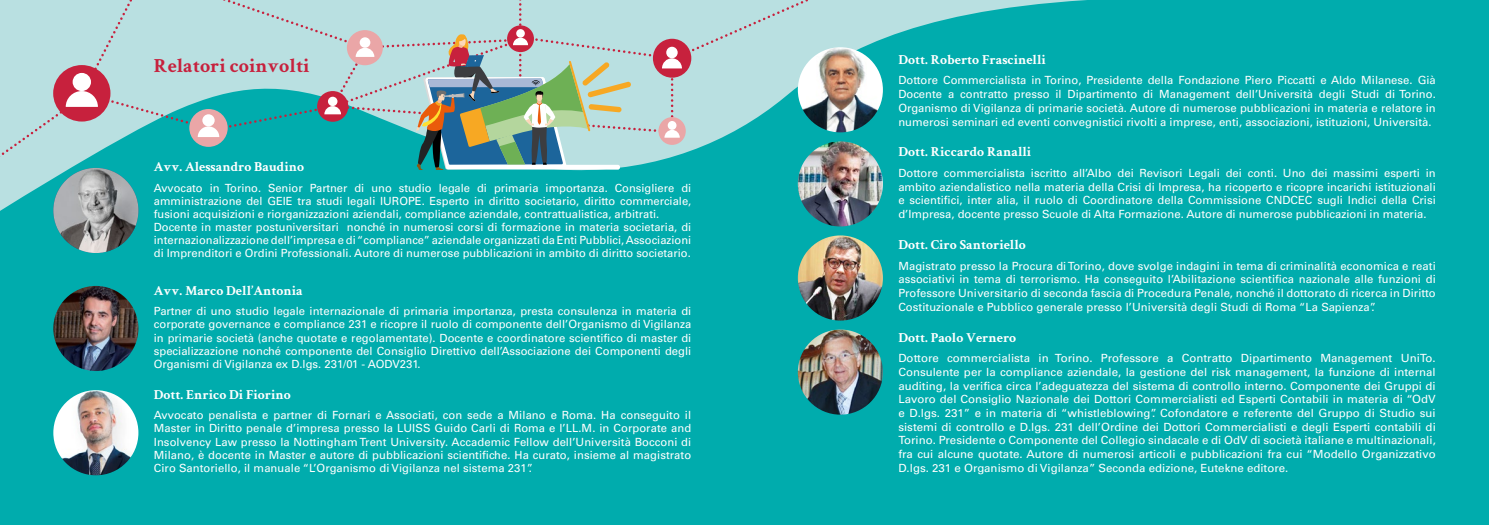
<style>
.page{position:relative;width:1489px;height:525px;background:#fff}
.page>*{position:absolute;margin:0;border:0;box-sizing:border-box;transform-origin:0 0}
.t1{font:700 20px "Crimson Text";color:#c7213d}
.t2{font:700 13.75px "Crimson Text";color:#fff}
.t3{font:11.25px/13.6px "Univers LT Std";color:#fff;text-align:justify}
</style>
<div class="page">
<div style="left:0;top:0;width:1488px;height:524px;background:#00acad"></div>
<svg style="left:0;top:0;width:1087px;height:226px"></svg>
<svg style="left:0;top:0;width:841px;height:180px"></svg>
<img style="left:797px;top:141px;width:85px;height:85px;border-radius:43px">
<img style="left:797px;top:47px;width:85px;height:85px;border-radius:43px">
<img style="left:797px;top:235px;width:85px;height:85px;border-radius:43px">
<img style="left:797px;top:329px;width:85px;height:85px;border-radius:43px">
<img style="left:53px;top:168px;width:85px;height:85px;border-radius:43px">
<img style="left:53px;top:286px;width:85px;height:85px;border-radius:43px">
<img style="left:53px;top:390px;width:85px;height:85px;border-radius:43px">
<h1 class="t1" style="left:154px;top:54px;width:157px">Relatori coinvolti</h1>
<p class="t2" style="left:154px;top:158px;width:152px">Avv. Alessandro Baudino</p>
<p class="t3" style="left:154px;top:181px;width:539px;line-height:13.1px;text-align:left">Avvocato in Torino. Senior Partner di uno studio legale di primaria importanza. Consigliere di amministrazione del GEIE tra studi legali IUROPE. Esperto in diritto societario, diritto commerciale, fusioni acquisizioni e riorganizzazioni aziendali, compliance aziendale, contrattualistica, arbitrati.<br>Docente in master postuniversitari nonché in numerosi corsi di formazione in materia societaria, di internazionalizzazione dell’impresa e di “compliance” aziendale organizzati da Enti Pubblici, Associazioni di Imprenditori e Ordini Professionali. Autore di numerose pubblicazioni in ambito di diritto societario.</p>
<p class="t2" style="left:154px;top:282px;width:150px">Avv. Marco Dell’Antonia</p>
<p class="t3" style="left:154px;top:304px;width:539px;line-height:13.2px">Partner di uno studio legale internazionale di primaria importanza, presta consulenza in materia di corporate governance e compliance 231 e ricopre il ruolo di componente dell’Organismo di Vigilanza in primarie società (anche quotate e regolamentate). Docente e coordinatore scientifico di master di specializzazione nonché componente del Consiglio Direttivo dell’Associazione dei Componenti degli Organismi di Vigilanza ex D.lgs. 231/01 - AODV231.</p>
<p class="t2" style="left:154px;top:386px;width:139px">Dott. Enrico Di Fiorino</p>
<p class="t3" style="left:154px;top:408px;width:539px;line-height:13.1px">Avvocato penalista e partner di Fornari e Associati, con sede a Milano e Roma. Ha conseguito il Master in Diritto penale d’impresa presso la LUISS Guido Carli di Roma e l’LL.M. in Corporate and Insolvency Law presso la Nottingham Trent University. Accademic Fellow dell’Università Bocconi di Milano, è docente in Master e autore di pubblicazioni scientifiche. Ha curato, insieme al magistrato Ciro Santoriello, il manuale “L’Organismo di Vigilanza nel sistema 231”.</p>
<p class="t2" style="left:898px;top:51px;width:149px">Dott. Roberto Frascinelli</p>
<p class="t3" style="left:898px;top:74px;width:539px">Dottore Commercialista in Torino, Presidente della Fondazione Piero Piccatti e Aldo Milanese. Già Docente a contratto presso il Dipartimento di Management dell’Università degli Studi di Torino.<br>Organismo di Vigilanza di primarie società. Autore di numerose pubblicazioni in materia e relatore in numerosi seminari ed eventi convegnistici rivolti a imprese, enti, associazioni, istituzioni, Università.</p>
<p class="t2" style="left:898px;top:143px;width:134px">Dott. Riccardo Ranalli</p>
<p class="t3" style="left:898px;top:166px;width:539px">Dottore commercialista iscritto all’Albo dei Revisori Legali dei conti. Uno dei massimi esperti in ambito aziendalistico nella materia della Crisi di Impresa, ha ricoperto e ricopre incarichi istituzionali e scientifici, inter alia, il ruolo di Coordinatore della Commissione CNDCEC sugli Indici della Crisi d’Impresa, docente presso Scuole di Alta Formazione. Autore di numerose pubblicazioni in materia.</p>
<p class="t2" style="left:898px;top:236px;width:129px">Dott. Ciro Santoriello</p>
<p class="t3" style="left:898px;top:259px;width:539px">Magistrato presso la Procura di Torino, dove svolge indagini in tema di criminalità economica e reati associativi in tema di terrorismo. Ha conseguito l’Abilitazione scientifica nazionale alle funzioni di Professore Universitario di seconda fascia di Procedura Penale, nonché il dottorato di ricerca in Diritto Costituzionale e Pubblico generale presso l’Università degli Studi di Roma “La Sapienza”.</p>
<p class="t2" style="left:898px;top:328px;width:119px">Dott. Paolo Vernero</p>
<p class="t3" style="left:898px;top:351px;width:539px">Dottore commercialista in Torino. Professore a Contratto Dipartimento Management UniTo.<br>Consulente per la compliance aziendale, la gestione del risk management, la funzione di internal auditing, la verifica circa l’adeguatezza del sistema di controllo interno. Componente dei Gruppi di Lavoro del Consiglio Nazionale dei Dottori Commercialisti ed Esperti Contabili in materia di “OdV e D.lgs. 231” e in materia di “whistleblowing”. Cofondatore e referente del Gruppo di Studio sui sistemi di controllo e D.lgs. 231 dell’Ordine dei Dottori Commercialisti e degli Esperti contabili di Torino. Presidente o Componente del Collegio sindacale e di OdV di società italiane e multinazionali, fra cui alcune quotate. Autore di numerosi articoli e pubblicazioni fra cui “Modello Organizzativo D.lgs. 231 e Organismo di Vigilanza” Seconda edizione, Eutekne editore.</p>
</div>
